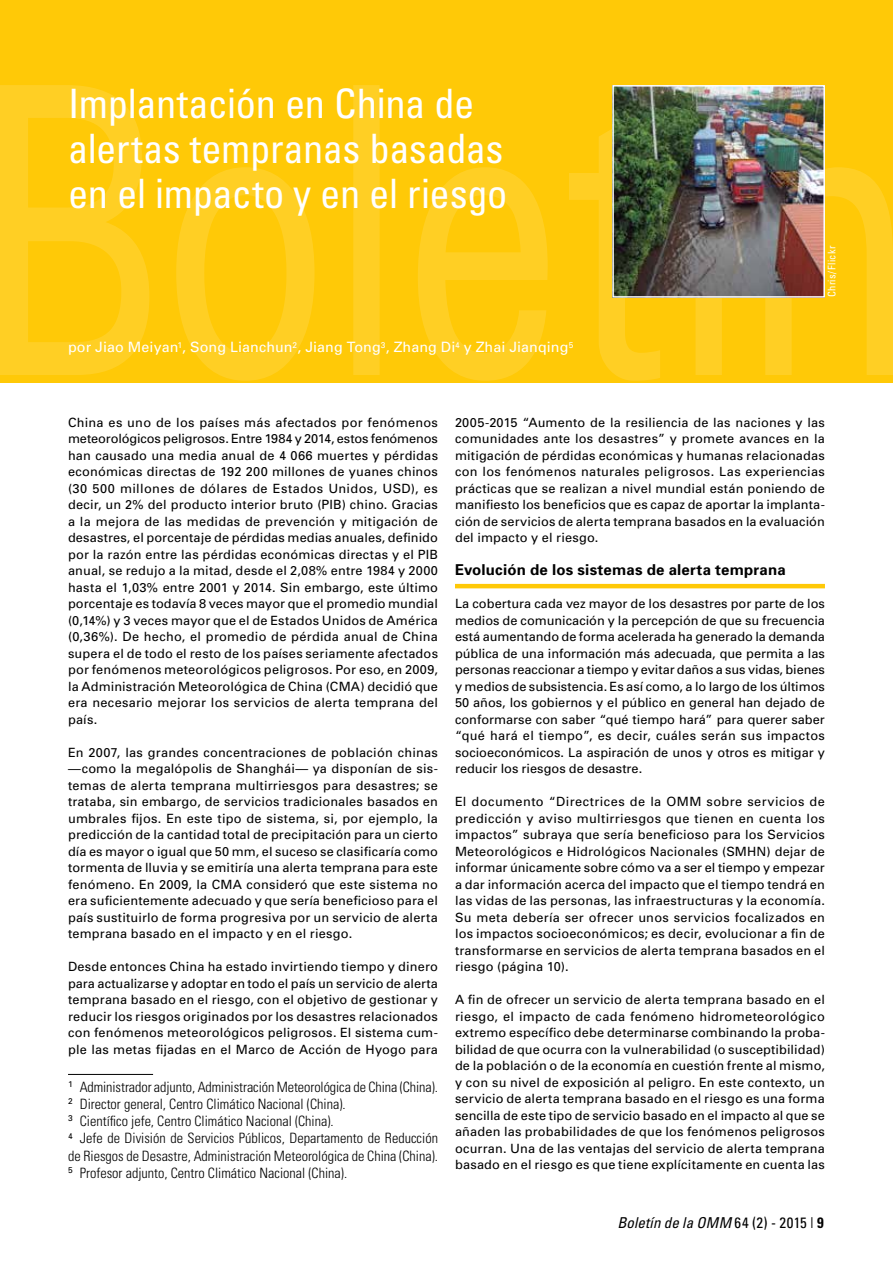
<style>
.page{position:relative;width:893px;height:1263px;background:#fff}
.page>*{position:absolute;margin:0;border:0;box-sizing:border-box;transform-origin:0 0}
.t1{font:condensed 40.5px/45px "Univers";letter-spacing:-.01em;color:#fff}
.t2{font:700 15px "Univers";letter-spacing:.015em;color:#000}
.t3{font:italic condensed 15px "Univers";letter-spacing:.01em;color:#000}
.t4{font:300 condensed 14.25px/17.2px "Univers";color:#000}
.t5{font:14.25px "Univers";letter-spacing:.005em;color:#fff}
.t6{font:12.75px/16.5px "Univers";letter-spacing:.015em;color:#000;text-align:justify}
.t7{font:condensed 10.5px "Univers";letter-spacing:.025em;color:#fff}
.s1{font-style:normal}
.s2{font-weight:700;font-style:normal}
</style>
<div class="page">
<div style="left:0;top:0;width:893px;height:383px;background:#ffc907"></div>
<svg style="left:0;top:85px;width:149px;height:290px"></svg>
<svg style="left:176px;top:167px;width:139px;height:214px"></svg>
<svg style="left:353px;top:85px;width:27px;height:290px;background:#ffce23"></svg>
<svg style="left:418px;top:167px;width:130px;height:214px"></svg>
<svg style="left:569px;top:129px;width:91px;height:252px"></svg>
<div style="left:695px;top:298px;width:27px;height:77px;background:#ffcf24"></div>
<svg style="left:765px;top:167px;width:128px;height:208px"></svg>
<img style="left:615px;top:88px;width:207px;height:207px">
<div style="left:612px;top:85px;width:213px;height:213px;border:2px solid #fff"></div>
<hr style="left:68px;top:1074px;width:85px;height:1px;background:#000">
<hr style="left:455px;top:584px;width:370px;height:4px;background:#ffc907">
<h1 class="t1" style="left:68px;top:80px;width:441px">Implantación en China de alertas tempranas basadas en el impacto y en el riesgo</h1>
<p class="t5" style="left:68px;top:338px;width:507px">por Jiao Meiyan<sup>1</sup>, Song Lianchun<sup>2</sup>, Jiang Tong<sup>3</sup>, Zhang Di<sup>4</sup> y Zhai Jianqing<sup>5</sup></p>
<p class="t7" style="left:825px;top:297px;width:53px;rotate:-90deg">Chris/Flickr</p>
<p class="t6" style="left:68px;top:414px;width:371px">China es uno de los países más afectados por fenómenos meteorológicos peligrosos. Entre 1984 y 2014, estos fenómenos han causado una media anual de 4 066 muertes y pérdidas económicas directas de 192 200 millones de yuanes chinos (30 500 millones de dólares de Estados Unidos, USD), es decir, un 2% del producto interior bruto (PIB) chino. Gracias a la mejora de las medidas de prevención y mitigación de desastres, el porcentaje de pérdidas medias anuales, definido por la razón entre las pérdidas económicas directas y el PIB anual, se redujo a la mitad, desde el 2,08% entre 1984 y 2000 hasta el 1,03% entre 2001 y 2014. Sin embargo, este último porcentaje es todavía 8 veces mayor que el promedio mundial (0,14%) y 3 veces mayor que el de Estados Unidos de América (0,36%). De hecho, el promedio de pérdida anual de China supera el de todo el resto de los países seriamente afectados por fenómenos meteorológicos peligrosos. Por eso, en 2009, la Administración Meteorológica de China (CMA) decidió que era necesario mejorar los servicios de alerta temprana del país. <sup>1</sup> <sup>2</sup> <sup>3</sup> <sup>4</sup> <sup>5</sup></p>
<p class="t6" style="left:68px;top:744px;width:371px">En 2007, las grandes concentraciones de población chinas —como la megalópolis de Shanghái— ya disponían de sis&shy;temas de alerta temprana multirriesgos para desastres; se trataba, sin embargo, de servicios tradicionales basados en umbrales fijos. En este tipo de sistema, si, por ejemplo, la predicción de la cantidad total de precipitación para un cierto día es mayor o igual que 50 mm, el suceso se clasificaría como tormenta de lluvia y se emitiría una alerta temprana para este fenómeno. En 2009, la CMA consideró que este sistema no era suficientemente adecuado y que sería beneficioso para el país sustituirlo de forma progresiva por un servicio de alerta temprana basado en el impacto y en el riesgo.</p>
<p class="t6" style="left:68px;top:958px;width:371px">Desde entonces China ha estado invirtiendo tiempo y dinero para actualizarse y adoptar en todo el país un servicio de alerta temprana basado en el riesgo, con el objetivo de gestionar y reducir los riesgos originados por los desastres relacionados con fenómenos meteorológicos peligrosos. El sistema cum&shy;ple las metas fijadas en el Marco de Acción de Hyogo para</p>
<p class="t4" style="left:68px;top:1078px;width:371px"><sup>1</sup> Administrador adjunto, Administración Meteorológica de China (China).<br><sup>2</sup> Director general, Centro Climático Nacional (China).<br><sup>3</sup> Científico jefe, Centro Climático Nacional (China).<br><sup>4</sup> Jefe de División de Servicios Públicos, Departamento de Reducción de Riesgos de Desastre, Administración Meteorológica de China (China).<br><sup>5</sup> Profesor adjunto, Centro Climático Nacional (China).</p>
<p class="t6" style="left:455px;top:414px;width:371px">2005-2015 “Aumento de la resiliencia de las naciones y las comunidades ante los desastres” y promete avances en la mitigación de pérdidas económicas y humanas relacionadas con los fenómenos naturales peligrosos. Las experiencias prácticas que se realizan a nivel mundial están poniendo de manifiesto los beneficios que es capaz de aportar la implanta&shy;ción de servicios de alerta temprana basados en la evaluación del impacto y el riesgo.</p>
<p class="t2" style="left:455px;top:560px;width:332px">Evolución de los sistemas de alerta temprana</p>
<p class="t6" style="left:455px;top:595px;width:371px">La cobertura cada vez mayor de los desastres por parte de los medios de comunicación y la percepción de que su frecuencia está aumentando de forma acelerada ha generado la demanda pública de una información más adecuada, que permita a las personas reaccionar a tiempo y evitar daños a sus vidas, bienes y medios de subsistencia. Es así como, a lo largo de los últimos 50 años, los gobiernos y el público en general han dejado de conformarse con saber “qué tiempo hará” para querer saber “qué hará el tiempo”, es decir, cuáles serán sus impactos socioeconómicos. La aspiración de unos y otros es mitigar y reducir los riesgos de desastre.</p>
<p class="t6" style="left:455px;top:793px;width:371px">El documento “Directrices de la OMM sobre servicios de predicción y aviso multirriesgos que tienen en cuenta los impactos” subraya que sería beneficioso para los Servicios Meteorológicos e Hidrológicos Nacionales (SMHN) dejar de informar únicamente sobre cómo va a ser el tiempo y empezar a dar información acerca del impacto que el tiempo tendrá en las vidas de las personas, las infraestructuras y la economía.<br>Su meta debería ser ofrecer unos servicios focalizados en los impactos socioeconómicos; es decir, evolucionar a fin de transformarse en servicios de alerta temprana basados en el riesgo (página 10).</p>
<p class="t6" style="left:455px;top:991px;width:371px">A fin de ofrecer un servicio de alerta temprana basado en el riesgo, el impacto de cada fenómeno hidrometeorológico extremo específico debe determinarse combinando la proba&shy;bilidad de que ocurra con la vulnerabilidad (o susceptibilidad) de la población o de la economía en cuestión frente al mismo, y con su nivel de exposición al peligro. En este contexto, un servicio de alerta temprana basado en el riesgo es una forma sencilla de este tipo de servicio basado en el impacto al que se añaden las probabilidades de que los fenómenos peligrosos ocurran. Una de las ventajas del servicio de alerta temprana basado en el riesgo es que tiene explícitamente en cuenta las</p>
<p class="t3" style="left:617px;top:1213px;width:208px">Boletín de la OMM <span class="s1">64 (2) - 2015 |</span> <span class="s2">9</span></p>
</div>
